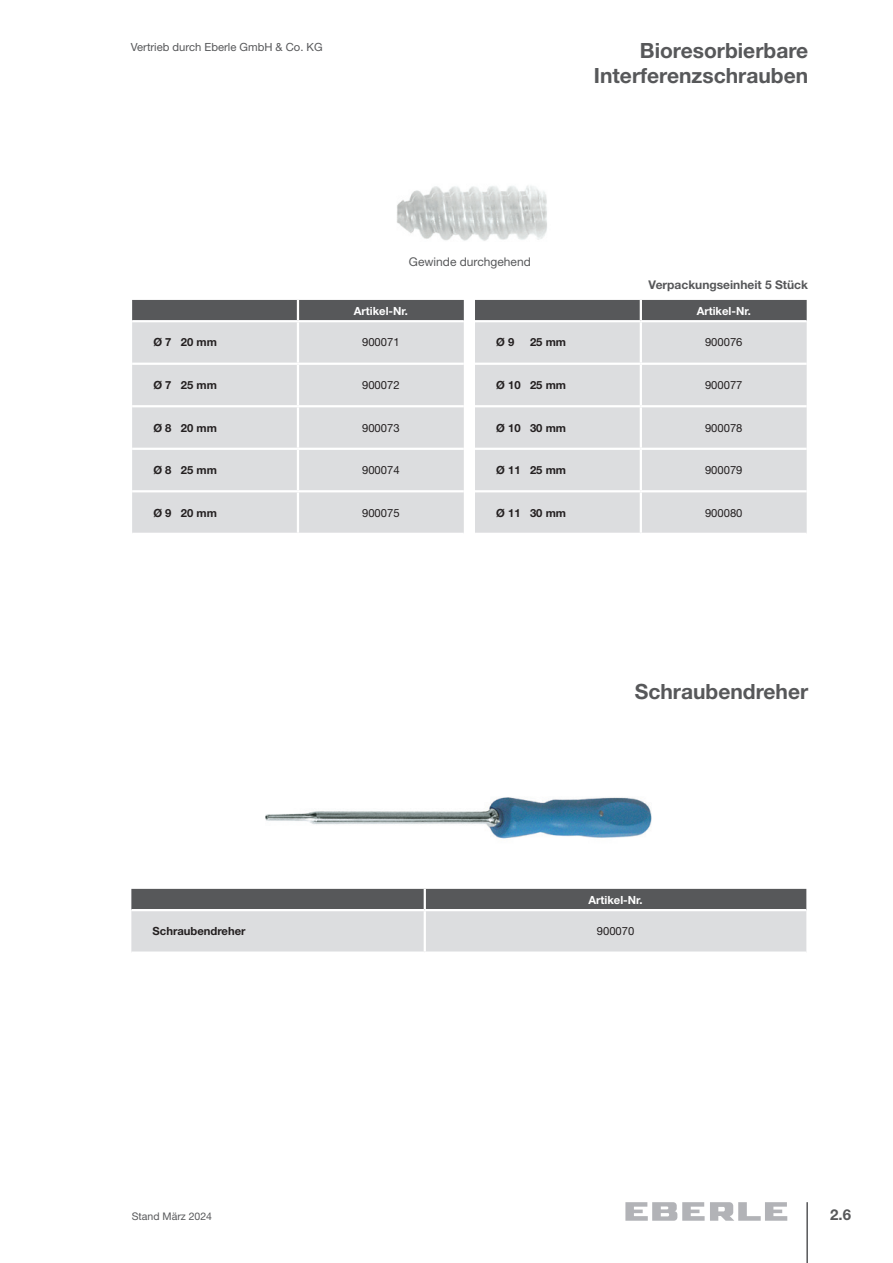
<style>
.page{position:relative;width:893px;height:1263px;background:#fff}
.page>*{position:absolute;margin:0;border:0;box-sizing:border-box;transform-origin:0 0}
.t1{font:700 21px/25.2px "Helvetica Neue LT Pro";color:#57585a;text-align:right}
.t2{font:700 15px "Helvetica Neue LT Pro";color:#57585a}
.t3{font:700 12px "Helvetica Neue LTW1 G";color:#57585a}
.t4{font:12px "Helvetica Neue LT Pro";color:#57585a}
.t5{font:700 11.25px "Helvetica Neue LT Pro";color:#231f20}
.t6{font:11.25px "Helvetica Neue LT Pro";color:#231f20}
.t7{font:700 11.25px "Helvetica Neue LT Pro";color:#fff}
.t8{font:11.25px "Helvetica Neue LT Pro";color:#57585a}
.t9{font:10.5px "Helvetica Neue LT Pro";color:#57585a}
</style>
<div class="page">
<hr style="left:806px;top:1202px;width:2px;height:61px;background:#57585a">
<svg style="left:625px;top:1202px;width:162px;height:19px"></svg>
<img style="left:397px;top:186px;width:150px;height:55px">
<img style="left:265px;top:797px;width:387px;height:42px">
<svg style="left:131px;top:889px;width:675px;height:62px;background:#afb0b2"></svg>
<hr style="left:424px;top:889px;width:2px;height:20px;background:#fff">
<hr style="left:131px;top:909px;width:294px;height:2px;background:#fff">
<hr style="left:425px;top:909px;width:381px;height:2px;background:#fff">
<hr style="left:424px;top:911px;width:2px;height:40px;background:#fff">
<div style="left:132px;top:300px;width:332px;height:20px;background:#57585a"></div>
<div style="left:132px;top:322px;width:332px;height:211px;background:#dcdddf"></div>
<hr style="left:297px;top:300px;width:2px;height:20px;background:#fff">
<hr style="left:297px;top:322px;width:2px;height:41px;background:#fff">
<hr style="left:132px;top:363px;width:166px;height:2px;background:#fff">
<hr style="left:298px;top:363px;width:166px;height:2px;background:#fff">
<hr style="left:297px;top:365px;width:2px;height:40px;background:#fff">
<hr style="left:132px;top:405px;width:166px;height:2px;background:#fff">
<hr style="left:298px;top:405px;width:166px;height:2px;background:#fff">
<hr style="left:297px;top:407px;width:2px;height:41px;background:#fff">
<hr style="left:132px;top:448px;width:166px;height:2px;background:#fff">
<hr style="left:298px;top:448px;width:166px;height:2px;background:#fff">
<hr style="left:297px;top:450px;width:2px;height:40px;background:#fff">
<hr style="left:132px;top:490px;width:166px;height:2px;background:#fff">
<hr style="left:298px;top:490px;width:166px;height:2px;background:#fff">
<hr style="left:297px;top:492px;width:2px;height:41px;background:#fff">
<div style="left:475px;top:300px;width:332px;height:20px;background:#57585a"></div>
<div style="left:475px;top:322px;width:332px;height:211px;background:#dcdddf"></div>
<hr style="left:640px;top:300px;width:2px;height:20px;background:#fff">
<hr style="left:640px;top:322px;width:2px;height:41px;background:#fff">
<hr style="left:475px;top:363px;width:166px;height:2px;background:#fff">
<hr style="left:641px;top:363px;width:166px;height:2px;background:#fff">
<hr style="left:640px;top:365px;width:2px;height:40px;background:#fff">
<hr style="left:475px;top:405px;width:166px;height:2px;background:#fff">
<hr style="left:641px;top:405px;width:166px;height:2px;background:#fff">
<hr style="left:640px;top:407px;width:2px;height:41px;background:#fff">
<hr style="left:475px;top:448px;width:166px;height:2px;background:#fff">
<hr style="left:641px;top:448px;width:166px;height:2px;background:#fff">
<hr style="left:640px;top:450px;width:2px;height:40px;background:#fff">
<hr style="left:475px;top:490px;width:166px;height:2px;background:#fff">
<hr style="left:641px;top:490px;width:166px;height:2px;background:#fff">
<hr style="left:640px;top:492px;width:2px;height:41px;background:#fff">
<p class="t8" style="left:131px;top:40px;width:193px">Vertrieb durch Eberle GmbH &amp; Co. KG</p>
<h1 class="t1" style="left:594px;top:37px;width:216px">Bioresorbierbare<br>Interferenzschrauben</h1>
<p class="t4" style="left:409px;top:254px;width:123px">Gewinde durchgehend</p>
<p class="t7" style="left:354px;top:304px;width:56px">Artikel-Nr.</p>
<p class="t3" style="left:649px;top:278px;width:161px">Verpackungseinheit 5 Stück</p>
<p class="t7" style="left:697px;top:304px;width:56px">Artikel-Nr.</p>
<p class="t5" style="left:153px;top:336px;width:65px">Ø 7 20 mm</p>
<p class="t6" style="left:362px;top:336px;width:39px">900071</p>
<p class="t5" style="left:153px;top:378px;width:65px">Ø 7 25 mm</p>
<p class="t6" style="left:362px;top:378px;width:39px">900072</p>
<p class="t5" style="left:153px;top:421px;width:65px">Ø 8 20 mm</p>
<p class="t6" style="left:362px;top:421px;width:39px">900073</p>
<p class="t5" style="left:153px;top:463px;width:65px">Ø 8 25 mm</p>
<p class="t6" style="left:362px;top:463px;width:39px">900074</p>
<p class="t5" style="left:153px;top:506px;width:65px">Ø 9 20 mm</p>
<p class="t6" style="left:362px;top:506px;width:39px">900075</p>
<p class="t5" style="left:496px;top:336px;width:20px">Ø 9</p>
<p class="t5" style="left:530px;top:336px;width:38px">25 mm</p>
<p class="t6" style="left:705px;top:336px;width:39px">900076</p>
<p class="t5" style="left:496px;top:378px;width:71px">Ø 10 25 mm</p>
<p class="t6" style="left:705px;top:378px;width:39px">900077</p>
<p class="t5" style="left:496px;top:421px;width:71px">Ø 10 30 mm</p>
<p class="t6" style="left:705px;top:421px;width:39px">900078</p>
<p class="t5" style="left:496px;top:463px;width:71px">Ø 11 25 mm</p>
<p class="t6" style="left:705px;top:463px;width:39px">900079</p>
<p class="t5" style="left:496px;top:506px;width:71px">Ø 11 30 mm</p>
<p class="t6" style="left:705px;top:506px;width:39px">900080</p>
<h1 class="t1" style="left:635px;top:678px;width:175px">Schraubendreher</h1>
<p class="t7" style="left:588px;top:892px;width:56px">Artikel-Nr.</p>
<p class="t5" style="left:153px;top:924px;width:94px">Schraubendreher</p>
<p class="t6" style="left:597px;top:924px;width:39px">900070</p>
<p class="t9" style="left:132px;top:1209px;width:82px">Stand März 2024</p>
<h2 class="t2" style="left:830px;top:1205px;width:22px">2.6</h2>
</div>
